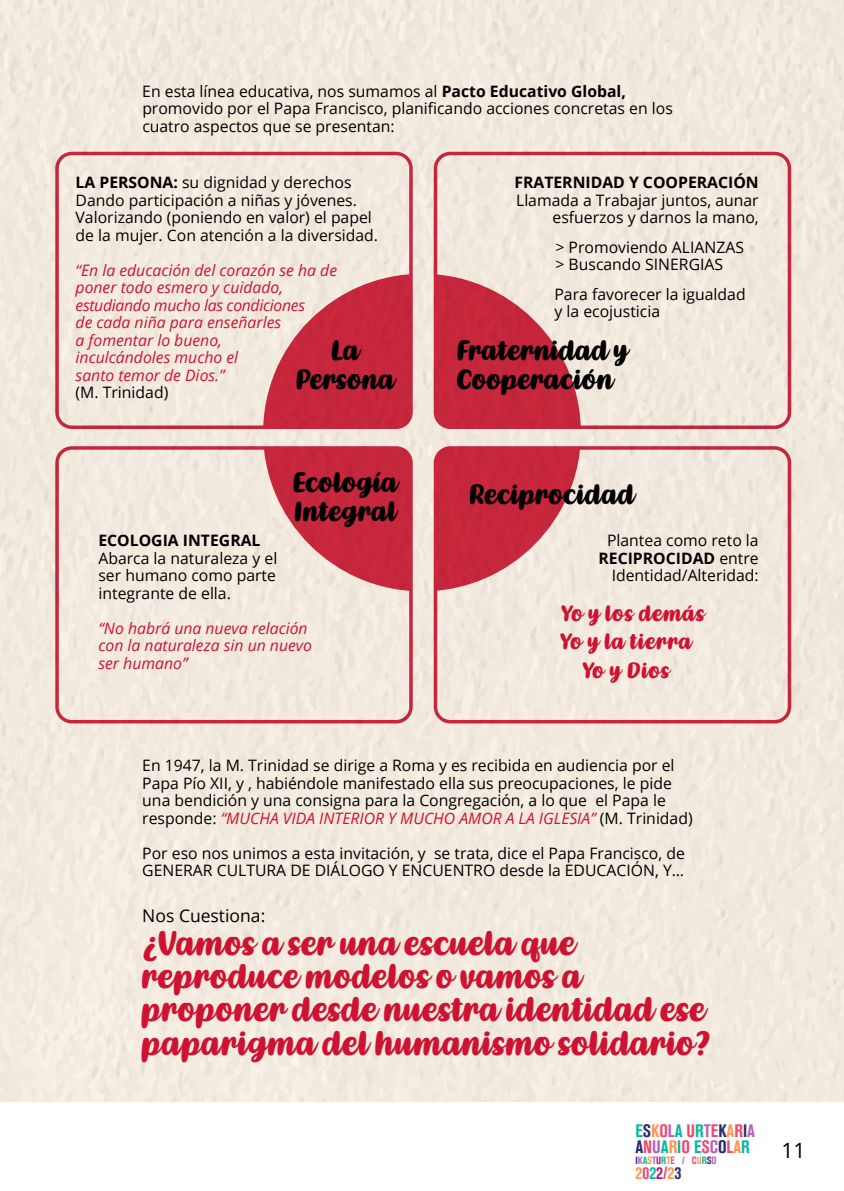
<style>
.page{position:relative;width:844px;height:1191px;background:#fff}
.page>*{position:absolute;margin:0;border:0;box-sizing:border-box;transform-origin:0 0}
.t1{font:31.5px/33.2px "Kathen";color:#cd1331}
.t2{font:25.9px/28.7px "Kathen";color:#000}
.t3{font:21px "Open Sans";color:#000}
.t4{font:20.47px "Kathen";letter-spacing:.03em;color:#cd1331}
.t5{font:17.85px "Akzidenz Grotesk BQ Bd Cnd Alt";color:#ef4873}
.t6{font:17.5px "Open Sans";color:#000}
.t7{font:17.5px "Akzidenz Grotesk BQ Bd Cnd Alt";color:#fe964d}
.t8{font:15.75px/17.5px "Open Sans";color:#000}
.t9{font:italic 15.75px/17.5px "Open Sans";color:#cd1331}
.t10{font:700 15.75px "Open Sans";color:#000}
.t11{font:10.5px "Akzidenz Grotesk BQ Bd Cnd Alt";color:#b661be}
.s1{font-weight:700}
.s2{font-style:italic;color:#cd1331}
.s3{color:#07b99f}
.s4{color:#282d68}
.s5{color:#fe964d}
.s6{color:#b661be}
.s7{color:#08bb9e}
.s8{color:#b3176c}
.s9{color:#ef4873}
</style>
<div class="page">
<div style="left:0;top:0;width:843px;height:1101px;background:#f2e9df"></div>
<div style="left:0;top:459px;width:10px;height:643px;background:#f2e9df"></div>
<svg style="left:263px;top:274px;width:148px;height:153px;background:#d05764"></svg>
<div style="left:55px;top:152px;width:357px;height:277px;border:4px solid #cd1331;border-radius:15px"></div>
<svg style="left:263px;top:448px;width:148px;height:143px;background:#d15a67"></svg>
<div style="left:55px;top:446px;width:357px;height:277px;border:4px solid #cd1331;border-radius:15px"></div>
<svg style="left:435px;top:274px;width:145px;height:153px;background:#d05663"></svg>
<div style="left:433px;top:152px;width:358px;height:277px;border:4px solid #cd1331;border-radius:15px"></div>
<svg style="left:435px;top:448px;width:145px;height:143px;background:#d15866"></svg>
<div style="left:433px;top:446px;width:358px;height:277px;border:4px solid #cd1331;border-radius:15px"></div>
<p class="t8" style="left:142px;top:82px;width:532px">En esta línea educativa, nos sumamos al <span class="s1">Pacto Educativo Global, </span>promovido por el Papa Francisco, planificando acciones concretas en los cuatro aspectos que se presentan:</p>
<p class="t10" style="left:514px;top:171px;width:246px">FRATERNIDAD Y COOPERACIÓN</p>
<p class="t8" style="left:516px;top:191px;width:244px;text-align:right">Llamada a Trabajar juntos, aunar esfuerzos y darnos la mano,</p>
<p class="t8" style="left:555px;top:238px;width:190px">&gt; Promoviendo ALIANZAS &gt; Buscando SINERGIAS</p>
<p class="t8" style="left:76px;top:173px;width:304px"><span class="s1">LA PERSONA:</span> su dignidad y derechos Dando participación a niñas y jóvenes.<br>Valorizando (poniendo en valor) el papel de la mujer. Con atención a la diversidad.</p>
<p class="t9" style="left:76px;top:261px;width:263px">“En la educación del corazón se ha de poner todo esmero y cuidado, estudiando mucho las condiciones<br>de cada niña para enseñarles<br>a fomentar lo bueno,<br>inculcándoles mucho el<br>santo temor de Dios.”</p>
<p class="t8" style="left:76px;top:383px;width:94px">(M. Trinidad)</p>
<p class="t8" style="left:554px;top:285px;width:193px">Para favorecer la igualdad y la ecojusticia</p>
<h2 class="t2" style="left:295px;top:337px;width:101px;text-align:center">La<br>Persona</h2>
<h2 class="t2" style="left:456px;top:337px;width:174px">Fraternidad y<br>Cooperación</h2>
<h2 class="t2" style="left:292px;top:468px;width:107px">Ecología<br>Integral</h2>
<h2 class="t2" style="left:468px;top:480px;width:168px">Reciprocidad</h2>
<p class="t10" style="left:98px;top:529px;width:163px">ECOLOGIA INTEGRAL</p>
<p class="t8" style="left:98px;top:549px;width:180px;text-align:justify">Abarca la naturaleza y el ser humano como parte integrante de ella.</p>
<p class="t9" style="left:98px;top:619px;width:215px">“No habrá una nueva relación con la naturaleza sin un nuevo ser humano”</p>
<p class="t8" style="left:598px;top:531px;width:162px;text-align:right">Plantea como reto la<br><span class="s1">RECIPROCIDAD</span> entre<br>Identidad/Alteridad:</p>
<p class="t4" style="left:560px;top:602px;width:146px">Yo y los demás</p>
<p class="t4" style="left:560px;top:630px;width:134px">Yo y la tierra</p>
<p class="t4" style="left:582px;top:658px;width:89px">Yo y Dios</p>
<p class="t8" style="left:142px;top:756px;width:551px">En 1947, la M. Trinidad se dirige a Roma y es recibida en audiencia por el Papa Pío XII, y , habiéndole manifestado ella sus preocupaciones, le pide una bendición y una consigna para la Congregación, a lo que el Papa le responde: <span class="s2">“MUCHA VIDA INTERIOR Y MUCHO AMOR A LA IGLESIA”</span> (M. Trinidad)</p>
<p class="t8" style="left:142px;top:844px;width:544px">Por eso nos unimos a esta invitación, y se trata, dice el Papa Francisco, de<br>GENERAR CULTURA DE DIÁLOGO Y ENCUENTRO desde la EDUCACIÓN, Y…</p>
<p class="t6" style="left:142px;top:903px;width:124px">Nos Cuestiona:</p>
<h1 class="t1" style="left:142px;top:927px;width:569px">¿Vamos a ser una escuela que reproduce modelos o vamos a proponer desde nuestra identidad ese paparigma del humanismo solidario?</h1>
<p class="t5" style="left:635px;top:1121px;width:121px"><span class="s3">E</span><span class="s4">S</span><span class="s5">K</span>O<span class="s6">L</span><span class="s3">A</span> U<span class="s3">R</span><span class="s6">T</span>E<span class="s4">K</span><span class="s5">A</span>R<span class="s4">I</span><span class="s6">A</span></p>
<p class="t5" style="left:635px;top:1136px;width:116px"><span class="s4">A</span>N<span class="s6">U</span><span class="s3">A</span><span class="s5">R</span><span class="s3">I</span>O <span class="s3">E</span>S<span class="s6">C</span><span class="s4">O</span>L<span class="s5">A</span><span class="s3">R</span></p>
<p class="t11" style="left:635px;top:1154px;width:83px"><span class="s4">I</span>K<span class="s7">A</span><span class="s5">S</span>T<span class="s8">U</span><span class="s3">R</span><span class="s5">T</span><span class="s9">E / C</span><span class="s5">U</span><span class="s3">R</span><span class="s4">S</span>O</p>
<p class="t7" style="left:635px;top:1163px;width:47px">2<span class="s9">0</span><span class="s7">2</span><span class="s8">2</span><span class="s9">/</span>2<span class="s4">3</span></p>
<h3 class="t3" style="left:781px;top:1135px;width:26px">11</h3>
</div>
